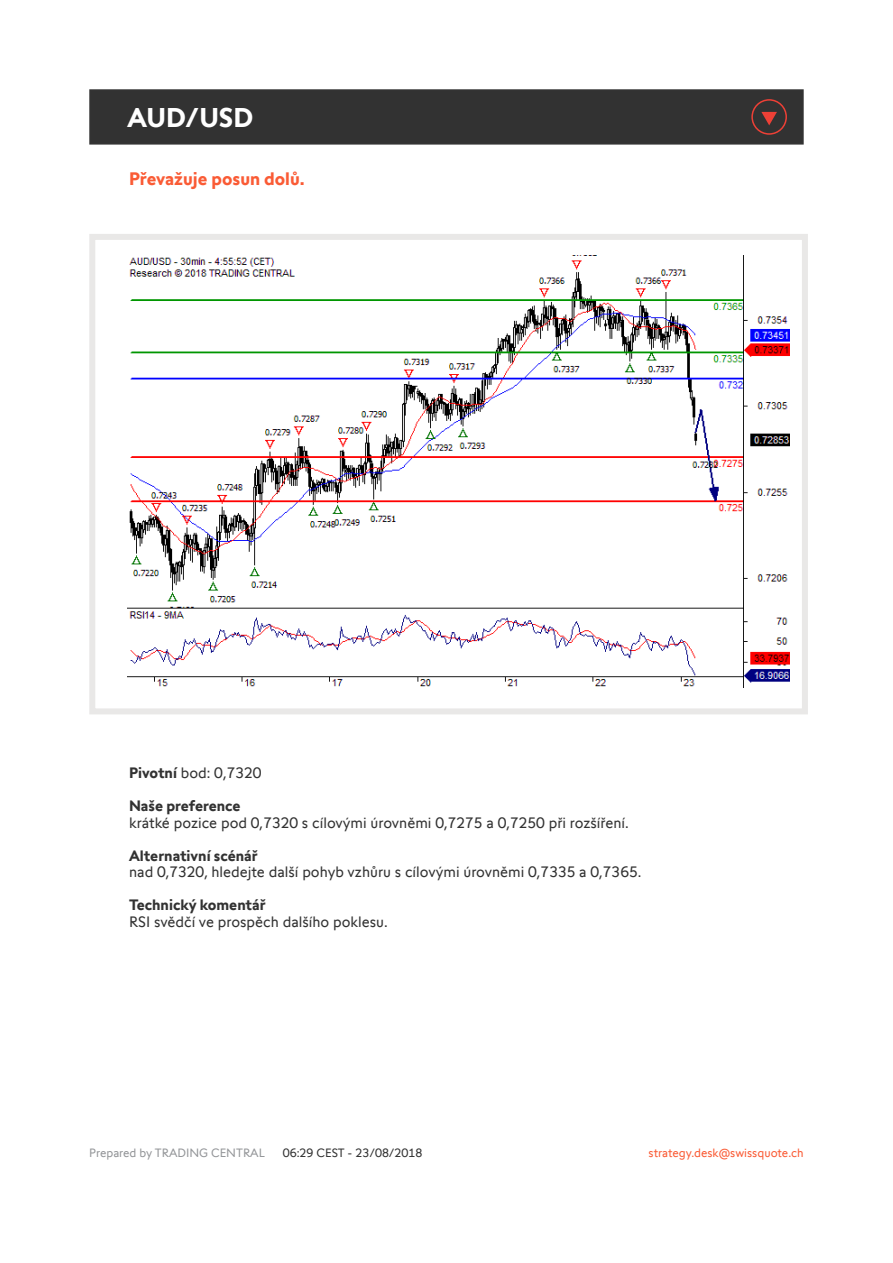
<style>
.page{position:relative;width:893px;height:1263px;background:#fff}
.page>*{position:absolute;margin:0;border:0;box-sizing:border-box;transform-origin:0 0}
.t1{font:700 27px "Swissquote CT";color:#fff}
.t2{font:700 18px "Swissquote CT";color:#fa5b35}
.t3{font:15px "Swissquote CT";color:#323232}
.t4{font:700 15px "Swissquote CT";color:#323232}
.t5{font:12px "Swissquote CT";color:#fa5b35}
.t6{font:12px "Swissquote CT";color:#939598}
.t7{font:12px "Swissquote CT";color:#323232}
.s1{font-weight:700}
</style>
<div class="page">
<div style="left:89px;top:234px;width:719px;height:480px;border:6px solid #e9e8e7"></div>
<div style="left:89px;top:89px;width:715px;height:56px;background:#323232;border:2px solid #323232"></div>
<img style="left:128px;top:255px;width:661px;height:432px">
<svg style="left:751px;top:99px;width:36px;height:36px"></svg>
<h1 class="t1" style="left:128px;top:101px;width:127px">AUD/USD</h1>
<p class="t2" style="left:129px;top:168px;width:177px">Převažuje posun dolů.</p>
<p class="t3" style="left:129px;top:764px;width:134px"><span class="s1">Pivotní</span> bod: 0,7320</p>
<p class="t4" style="left:129px;top:797px;width:113px">Naše preference</p>
<p class="t3" style="left:129px;top:814px;width:501px">krátké pozice pod 0,7320 s cílovými úrovněmi 0,7275 a 0,7250 při rozšíření.</p>
<p class="t4" style="left:129px;top:846px;width:130px">Alternativní scénář</p>
<p class="t3" style="left:129px;top:863px;width:514px">nad 0,7320, hledejte další pohyb vzhůru s cílovými úrovněmi 0,7335 a 0,7365.</p>
<p class="t4" style="left:129px;top:896px;width:138px">Technický komentář</p>
<p class="t3" style="left:129px;top:913px;width:260px">RSI svědčí ve prospěch dalšího poklesu.</p>
<p class="t6" style="left:89px;top:1145px;width:177px">Prepared by TRADING CENTRAL</p>
<p class="t7" style="left:283px;top:1145px;width:141px">06:29 CEST - 23/08/2018</p>
<p class="t5" style="left:649px;top:1145px;width:157px">strategy.desk@swissquote.ch</p>
</div>
